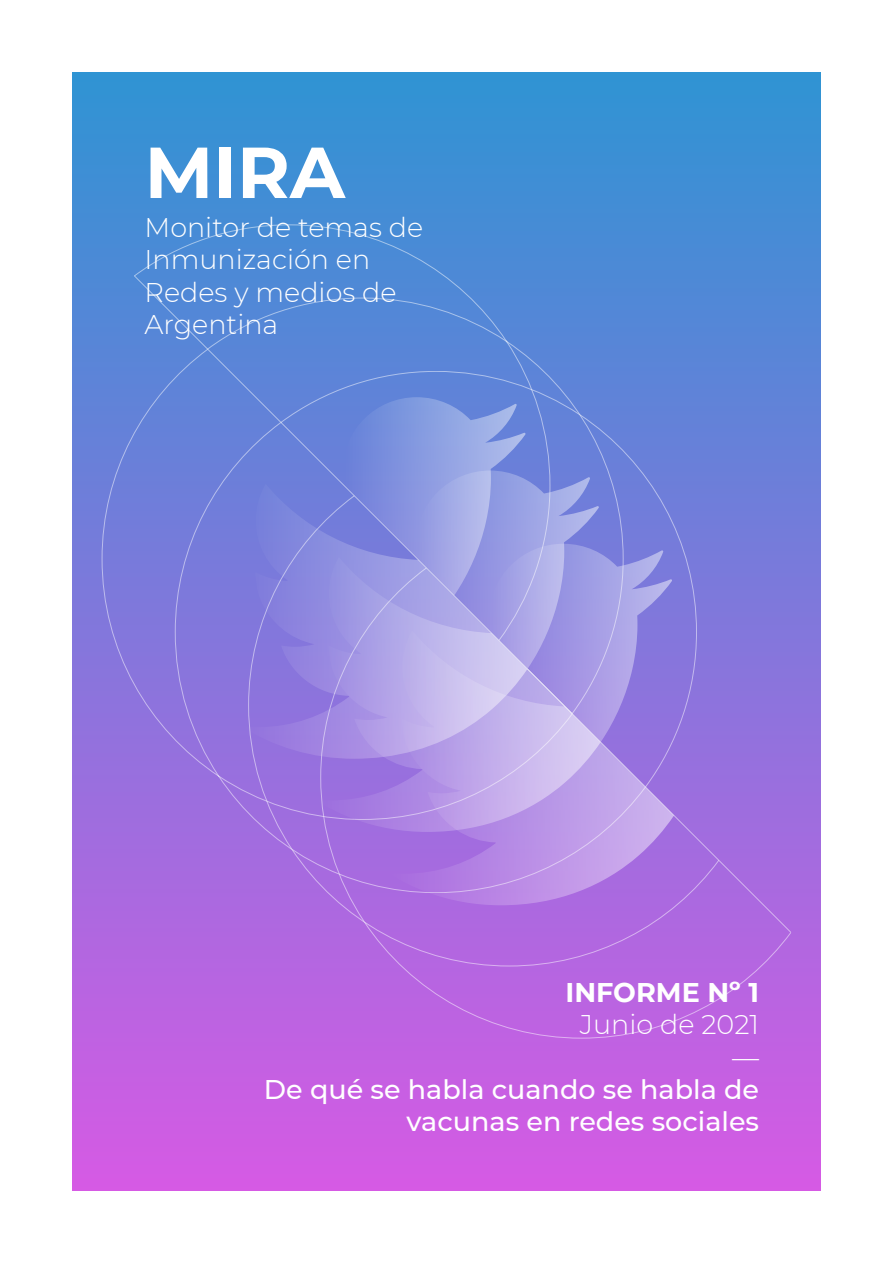
<style>
.page{position:relative;width:893px;height:1263px;background:#fff}
.page>*{position:absolute;margin:0;border:0;box-sizing:border-box;transform-origin:0 0}
.t1{font:700 72px "Montserrat";color:#fff}
.t2{font:300 27px/32.4px "Montserrat";color:#fff}
.t3{font:500 27px/32.4px "Montserrat";color:#fff;text-align:right}
.t4{font:700 27px "Montserrat";color:#fff}
</style>
<div class="page">
<div style="left:72px;top:72px;width:749px;height:1119px;background:linear-gradient(to bottom,#2f94d3,#d65ae4)"></div>
<svg style="left:218px;top:777px;width:30px;height:116px;background:#a26dde"></svg>
<svg style="left:102px;top:349px;width:146px;height:428px;background:#787bda"></svg>
<svg style="left:241px;top:484px;width:7px;height:275px;background:#8177db"></svg>
<svg style="left:134px;top:225px;width:373px;height:124px;background:#5089d6"></svg>
<div style="left:292px;top:932px;width:72px;height:34px;background:#b266e0"></div>
<div style="left:364px;top:932px;width:427px;height:106px;background:#b865e1"></div>
<svg style="left:248px;top:341px;width:449px;height:581px;background:#6d81d9"></svg>
<svg style="left:281px;top:422px;width:510px;height:510px;background:#9b89e1"></svg>
<h1 class="t1" style="left:145px;top:121px;width:202px">MIRA</h1>
<p class="t2" style="left:145px;top:210px;width:280px">Monitor de temas de<br>Inmunización en<br>Redes y medios de<br>Argentina</p>
<p class="t4" style="left:566px;top:973px;width:195px">INFORME Nº 1</p>
<p class="t2" style="left:580px;top:1007px;width:181px;text-align:right">Junio de 2021 ―</p>
<p class="t3" style="left:264px;top:1072px;width:497px">De qué se habla cuando se habla de vacunas en redes sociales</p>
</div>
